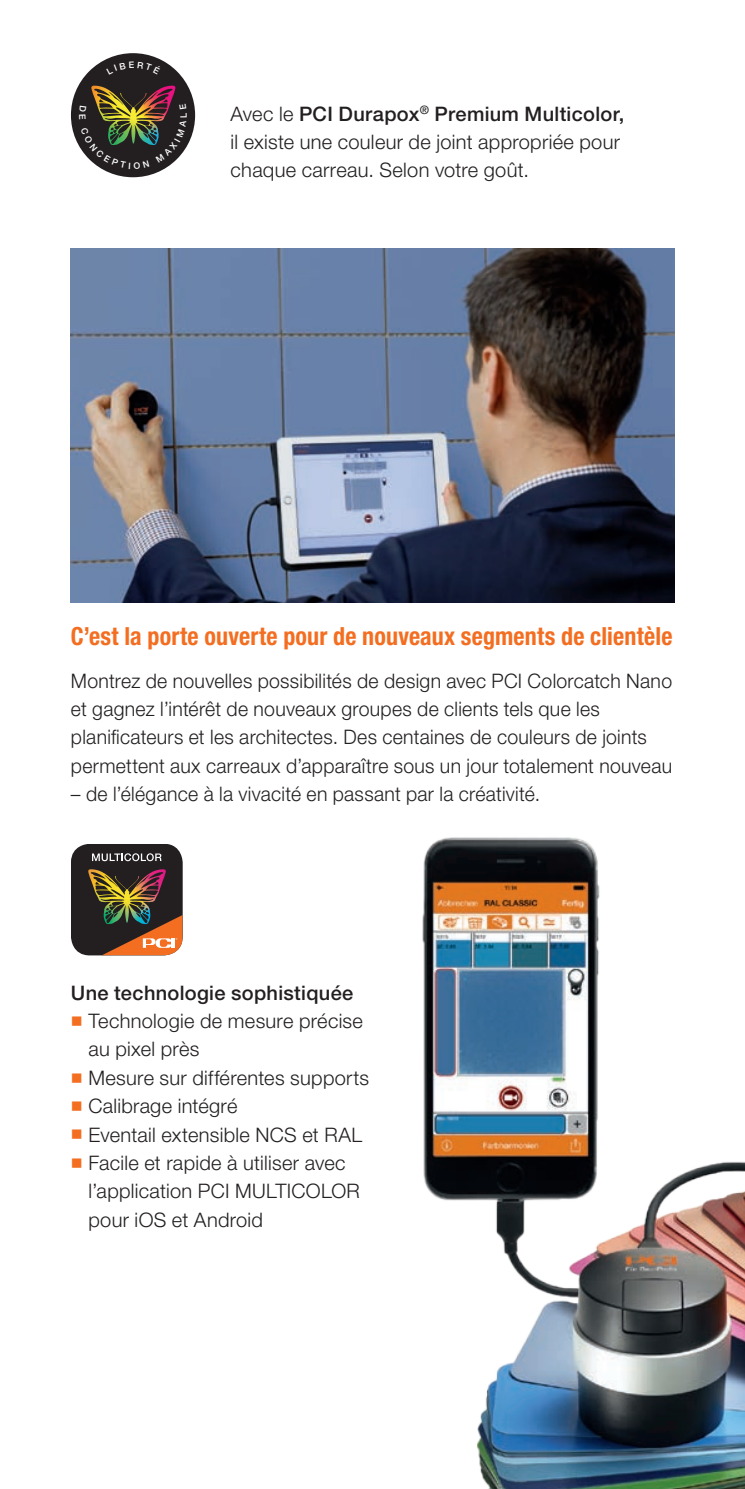
<style>
.page{position:relative;width:745px;height:1489px;background:#fff}
.page>*{position:absolute;margin:0;border:0;box-sizing:border-box;transform-origin:0 0}
.t1{font:700 condensed 25px "Helvetica Neue LT Pro";letter-spacing:.005em;color:#f36e21;scale:.96 1}
.t2{font:300 20px/28.2px "Helvetica Neue LT Pro";letter-spacing:.015em;color:#231f20}
.t3{font:500 20px "Helvetica Neue LT Pro";letter-spacing:.015em;color:#231f20}
.s1{font-weight:500}
.s2{color:#f36e21}
</style>
<div class="page">
<img style="left:422px;top:837px;width:322px;height:651px">
<img style="left:71px;top:248px;width:602px;height:354px">
<svg style="left:71px;top:844px;width:111px;height:111px;background:#574332"></svg>
<img style="left:71px;top:53px;width:124px;height:124px">
<p class="t2" style="left:230px;top:99px;width:395px">Avec le <span class="s1">PCI Durapox</span><sup>®</sup> <span class="s1">Premium Multicolor, </span>il existe une couleur de joint appropriée pour chaque carreau. Selon votre goût.</p>
<p class="t1" style="left:71px;top:621px;width:627px">C’est la porte ouverte pour de nouveaux segments de clientèle</p>
<p class="t2" style="left:71px;top:666px;width:602px">Montrez de nouvelles possibilités de design avec PCI Colorcatch Nano et gagnez l’intérêt de nouveaux groupes de clients tels que les planificateurs et les architectes. Des centaines de couleurs de joints permettent aux carreaux d’apparaître sous un jour totalement nouveau</p>
<p class="t2" style="left:71px;top:779px;width:470px">– de l’élégance à la vivacité en passant par la créativité.</p>
<p class="t3" style="left:71px;top:980px;width:284px">Une technologie sophistiquée</p>
<p class="t2" style="left:88px;top:1006px;width:276px;text-indent:-18px"><span class="s2">■</span> Technologie de mesure précise au pixel près</p>
<p class="t2" style="left:71px;top:1063px;width:299px"><span class="s2">■</span> Mesure sur différentes supports</p>
<p class="t2" style="left:71px;top:1091px;width:168px"><span class="s2">■</span> Calibrage intégré</p>
<p class="t2" style="left:71px;top:1119px;width:292px"><span class="s2">■</span> Eventail extensible NCS et RAL</p>
<p class="t2" style="left:88px;top:1148px;width:273px;text-indent:-18px"><span class="s2">■</span> Facile et rapide à utiliser avec l’application PCI MULTICOLOR pour iOS et Android</p>
</div>
